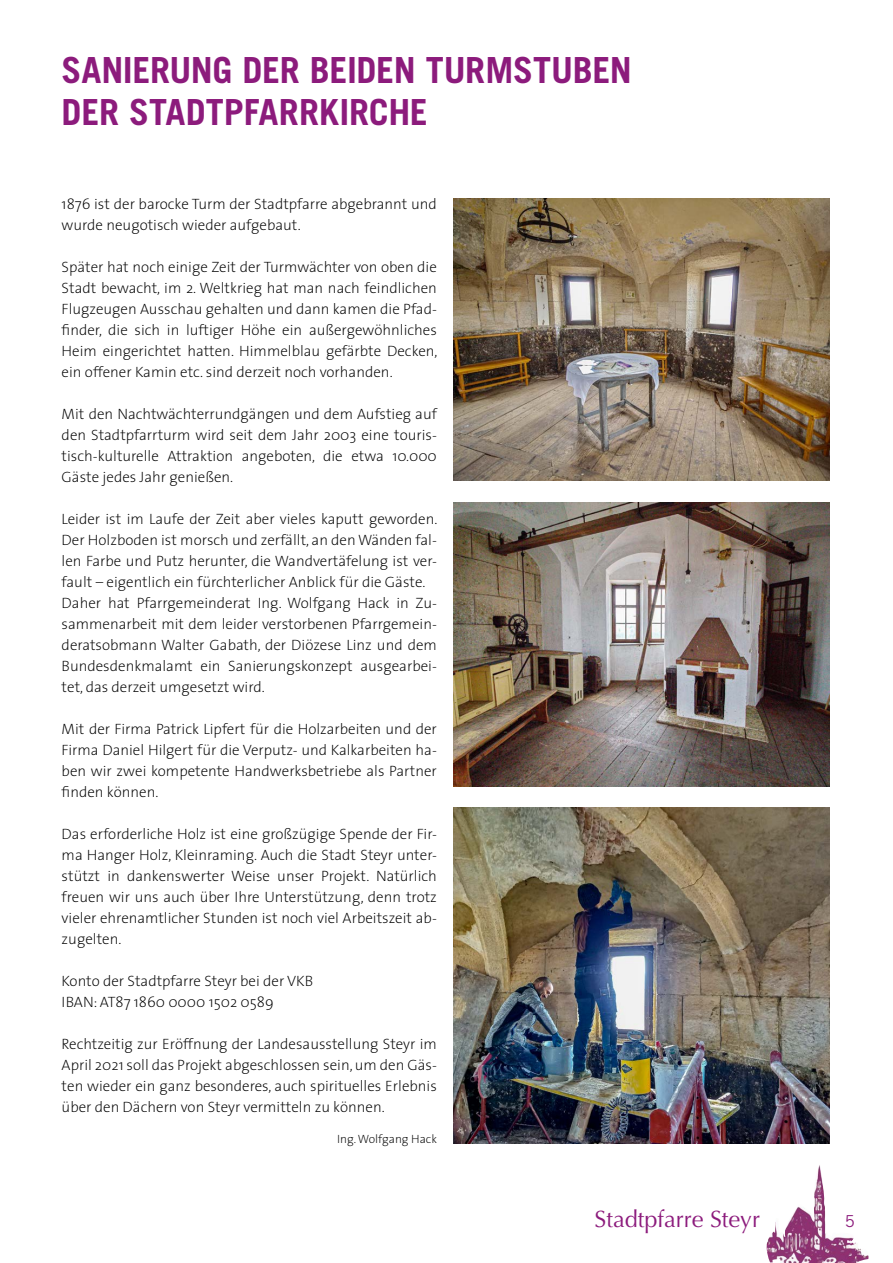
<style>
.page{position:relative;width:893px;height:1263px;background:#fff}
.page>*{position:absolute;margin:0;border:0;box-sizing:border-box;transform-origin:0 0}
.t1{font:700 36px/42px "Trade Gothic LT Std";letter-spacing:-.01em;color:#8c1b7c}
.t2{font:23.55px "Optima";color:#8c1b7c}
.t3{font:16.5px "Trade Gothic LT Std";color:#8c1b7c}
.t4{font:200 15px/21px "The Sans";color:#000;text-align:justify}
.t5{font:200 12px "The Sans";color:#000}
</style>
<div class="page">
<img style="left:766px;top:1165px;width:103px;height:98px">
<img style="left:454px;top:199px;width:375px;height:282px">
<img style="left:454px;top:503px;width:375px;height:283px">
<img style="left:454px;top:807px;width:375px;height:336px">
<h1 class="t1" style="left:62px;top:48px;width:572px">SANIERUNG DER BEIDEN TURMSTUBEN<br>DER STADTPFARRKIRCHE</h1>
<p class="t4" style="left:62px;top:192px;width:377px">1876 ist der barocke Turm der Stadtpfarre abgebrannt und wurde neugotisch wieder aufgebaut.</p>
<p class="t4" style="left:62px;top:255px;width:377px">Später hat noch einige Zeit der Turmwächter von oben die Stadt bewacht, im 2. Weltkrieg hat man nach feindlichen Flugzeugen Ausschau gehalten und dann kamen die Pfad&shy;finder, die sich in luftiger Höhe ein außergewöhnliches Heim eingerichtet hatten. Himmelblau gefärbte Decken, ein offener Kamin etc. sind derzeit noch vorhanden.</p>
<p class="t4" style="left:62px;top:402px;width:377px">Mit den Nachtwächterrundgängen und dem Aufstieg auf den Stadtpfarrturm wird seit dem Jahr 2003 eine touris&shy;tisch-kulturelle Attraktion angeboten, die etwa 10.000<br>Gäste jedes Jahr genießen.</p>
<p class="t4" style="left:62px;top:507px;width:377px;text-align:left">Leider ist im Laufe der Zeit aber vieles kaputt geworden.<br>Der Holzboden ist morsch und zerfällt, an den Wänden fal&shy;len Farbe und Putz herunter, die Wandvertäfelung ist ver&shy;fault – eigentlich ein fürchterlicher Anblick für die Gäste.<br>Daher hat Pfarrgemeinderat Ing. Wolfgang Hack in Zu&shy;sammenarbeit mit dem leider verstorbenen Pfarrgemein&shy;deratsobmann Walter Gabath, der Diözese Linz und dem Bundesdenkmalamt ein Sanierungskonzept ausgearbei&shy;tet, das derzeit umgesetzt wird.</p>
<p class="t4" style="left:62px;top:717px;width:377px">Mit der Firma Patrick Lipfert für die Holzarbeiten und der Firma Daniel Hilgert für die Verputz- und Kalkarbeiten ha&shy;ben wir zwei kompetente Handwerksbetriebe als Partner finden können.</p>
<p class="t4" style="left:62px;top:822px;width:377px">Das erforderliche Holz ist eine großzügige Spende der Fir&shy;ma Hanger Holz, Kleinraming. Auch die Stadt Steyr unter&shy;stützt in dankenswerter Weise unser Projekt. Natürlich freuen wir uns auch über Ihre Unterstützung, denn trotz vieler ehrenamtlicher Stunden ist noch viel Arbeitszeit ab&shy;zugelten.</p>
<p class="t4" style="left:62px;top:969px;width:253px">Konto der Stadtpfarre Steyr bei der VKB<br>IBAN: AT87 1860 0000 1502 0589</p>
<p class="t4" style="left:62px;top:1032px;width:377px">Rechtzeitig zur Eröffnung der Landesausstellung Steyr im April 2021 soll das Projekt abgeschlossen sein, um den Gäs&shy;ten wieder ein ganz besonderes, auch spirituelles Erlebnis über den Dächern von Steyr vermitteln zu können.</p>
<p class="t5" style="left:337px;top:1129px;width:101px">Ing. Wolfgang Hack</p>
<h2 class="t2" style="left:595px;top:1205px;width:167px">Stadtpfarre Steyr</h2>
<p class="t3" style="left:845px;top:1211px;width:12px">5</p>
</div>
